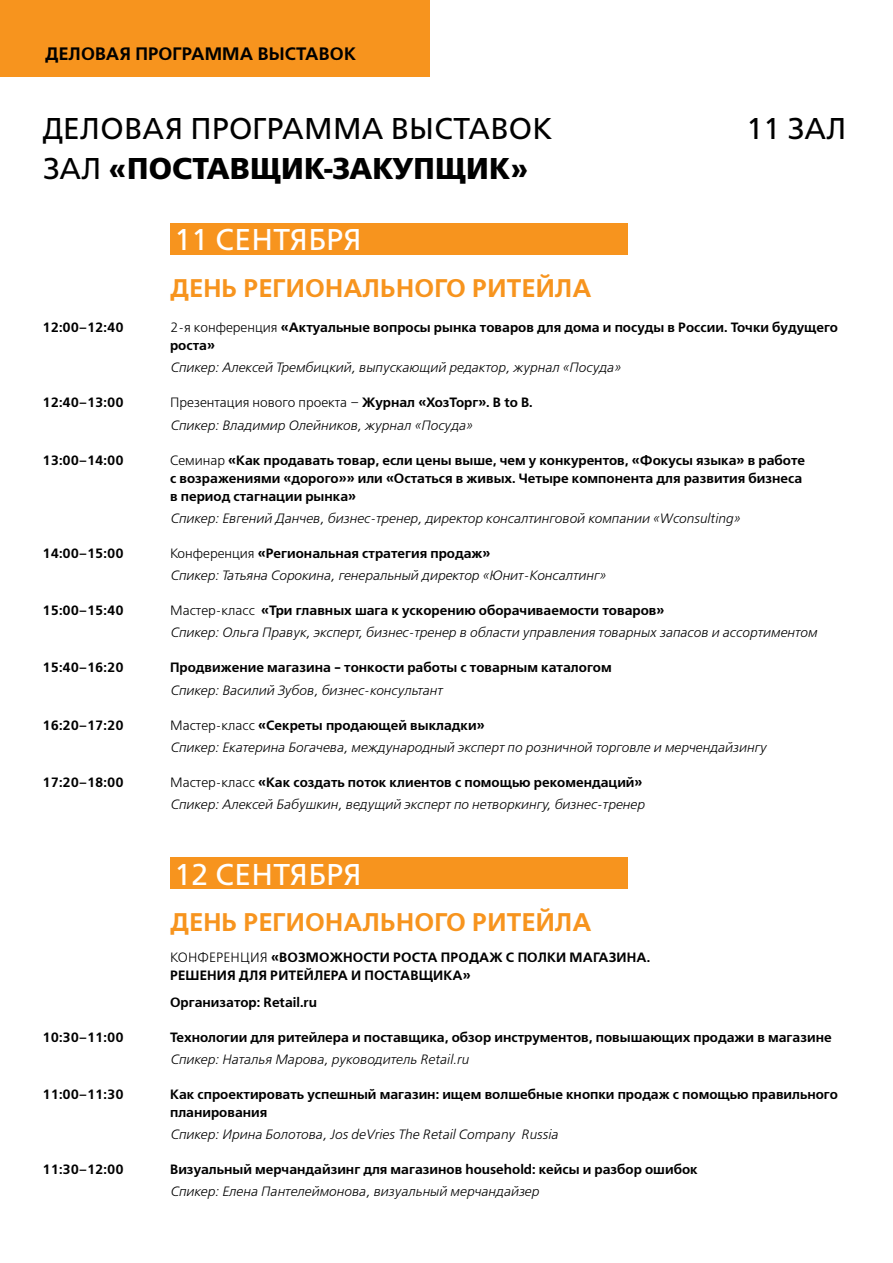
<style>
.page{position:relative;width:893px;height:1263px;background:#fff}
.page>*{position:absolute;margin:0;border:0;box-sizing:border-box;transform-origin:0 0}
.t1{font:30px "Free Set";letter-spacing:.01em;color:#000}
.t2{font:700 30px "Free Set";letter-spacing:.01em;color:#000}
.t3{font:30px "Free Set";letter-spacing:.01em;color:#fff}
.t4{font:600 25.5px "Free Set";letter-spacing:.01em;color:#f7941e}
.t5{font:600 18px "Free Set";letter-spacing:.01em;color:#000}
.t6{font:italic 300 13.5px/22.2px "Free Set";color:#000}
.t7{font:600 13.5px/18px "Free Set";color:#000}
.s1{font-weight:400}
.s2{font-weight:300}
.s3{font-style:normal}
.s4{font-weight:600;font-style:normal}
</style>
<div class="page">
<div style="left:0;top:0;width:429px;height:77px;background:#f7941e"></div>
<div style="left:170px;top:223px;width:458px;height:32px;background:#f7941e"></div>
<div style="left:170px;top:857px;width:458px;height:32px;background:#f7941e"></div>
<h3 class="t5" style="left:45px;top:43px;width:312px">ДЕЛОВАЯ ПРОГРАММА ВЫСТАВОК</h3>
<h1 class="t1" style="left:43px;top:111px;width:511px">ДЕЛОВАЯ ПРОГРАММА ВЫСТАВОК</h1>
<h1 class="t1" style="left:747px;top:111px;width:101px">11 ЗАЛ</h1>
<h1 class="t2" style="left:43px;top:151px;width:487px"><span class="s1">ЗАЛ</span> «ПОСТАВЩИК-ЗАКУПЩИК»</h1>
<h1 class="t3" style="left:174px;top:222px;width:189px">11 СЕНТЯБРЯ</h1>
<h2 class="t4" style="left:170px;top:273px;width:423px">ДЕНЬ РЕГИОНАЛЬНОГО РИТЕЙЛА</h2>
<p class="t7" style="left:43px;top:319px;width:83px">12:00–12:40</p>
<p class="t7" style="left:170px;top:319px;width:669px"><span class="s2">2-я конференция</span> «Актуальные вопросы рынка товаров для дома и посуды в России. Точки будущего роста»</p>
<p class="t6" style="left:170px;top:357px;width:452px">Спикер: Алексей Трембицкий, выпускающий редактор, журнал «Посуда»</p>
<p class="t7" style="left:43px;top:394px;width:83px">12:40–13:00</p>
<p class="t6" style="left:170px;top:392px;width:364px"><span class="s3">Презентация нового проекта –</span> <span class="s4">Журнал «ХозТорг». B to B.<br></span>Спикер: Владимир Олейников, журнал «Посуда»</p>
<p class="t7" style="left:43px;top:451px;width:83px">13:00–14:00</p>
<p class="t7" style="left:170px;top:451px;width:637px"><span class="s2">Cеминар</span> «Как продавать товар, если цены выше, чем у конкурентов, «Фокусы языка» в работе с возражениями «дорого»» или «Остаться в живых. Четыре компонента для развития бизнеса в период стагнации рынка»</p>
<p class="t6" style="left:170px;top:507px;width:571px">Спикер: Евгений Данчев, бизнес-тренер, директор консалтинговой компании «Wconsulting»</p>
<p class="t7" style="left:43px;top:545px;width:83px">14:00–15:00</p>
<p class="t6" style="left:170px;top:542px;width:437px"><span class="s3">Конференция</span> <span class="s4">«Региональная стратегия продаж»<br></span>Спикер: Татьяна Сорокина, генеральный директор «Юнит-Консалтинг»</p>
<p class="t7" style="left:43px;top:602px;width:83px">15:00–15:40</p>
<p class="t6" style="left:170px;top:600px;width:648px"><span class="s3">Мастер-класс</span> <span class="s4">«Три главных шага к ускорению оборачиваемости товаров»<br></span>Спикер: Ольга Правук, эксперт, бизнес-тренер в области управления товарных запасов и ассортиментом</p>
<p class="t7" style="left:43px;top:659px;width:83px">15:40–16:20</p>
<p class="t7" style="left:170px;top:659px;width:443px">Продвижение магазина - тонкости работы с товарным каталогом</p>
<p class="t6" style="left:170px;top:679px;width:274px">Спикер: Василий Зубов, бизнес-консультант</p>
<p class="t7" style="left:43px;top:716px;width:83px">16:20–17:20</p>
<p class="t6" style="left:170px;top:714px;width:598px"><span class="s3">Мастер-класс</span> <span class="s4">«Секреты продающей выкладки»<br></span>Спикер: Екатерина Богачева, международный эксперт по розничной торговле и мерчендайзингу</p>
<p class="t7" style="left:43px;top:774px;width:83px">17:20–18:00</p>
<p class="t6" style="left:170px;top:771px;width:476px"><span class="s3">Мастер-класс</span> <span class="s4">«Как создать поток клиентов с помощью рекомендаций»<br></span>Спикер: Алексей Бабушкин, ведущий эксперт по нетворкингу, бизнес-тренер</p>
<h1 class="t3" style="left:174px;top:856px;width:189px">12 СЕНТЯБРЯ</h1>
<h2 class="t4" style="left:170px;top:907px;width:423px">ДЕНЬ РЕГИОНАЛЬНОГО РИТЕЙЛА</h2>
<p class="t7" style="left:170px;top:949px;width:481px"><span class="s2">КОНФЕРЕНЦИЯ</span> «ВОЗМОЖНОСТИ РОСТА ПРОДАЖ С ПОЛКИ МАГАЗИНА.<br>РЕШЕНИЯ ДЛЯ РИТЕЙЛЕРА И ПОСТАВЩИКА»</p>
<p class="t7" style="left:170px;top:993px;width:149px">Организатор: Retail.ru</p>
<p class="t7" style="left:43px;top:1028px;width:83px">10:30–11:00</p>
<p class="t7" style="left:170px;top:1028px;width:663px">Технологии для ритейлера и поставщика, обзор инструментов, повышающих продажи в магазине</p>
<p class="t6" style="left:170px;top:1048px;width:300px">Спикер: Наталья Марова, руководитель Retail.ru</p>
<p class="t7" style="left:43px;top:1085px;width:83px">11:00–11:30</p>
<p class="t7" style="left:170px;top:1085px;width:669px">Как спроектировать успешный магазин: ищем волшебные кнопки продаж с помощью правильного планирования</p>
<p class="t6" style="left:170px;top:1124px;width:389px">Спикер: Ирина Болотова, Jos deVries The Retail Company Russia</p>
<p class="t7" style="left:43px;top:1161px;width:83px">11:30–12:00</p>
<p class="t7" style="left:170px;top:1161px;width:529px">Визуальный мерчандайзинг для магазинов household: кейсы и разбор ошибок</p>
<p class="t6" style="left:170px;top:1181px;width:370px">Спикер: Елена Пантелеймонова, визуальный мерчандайзер</p>
</div>
